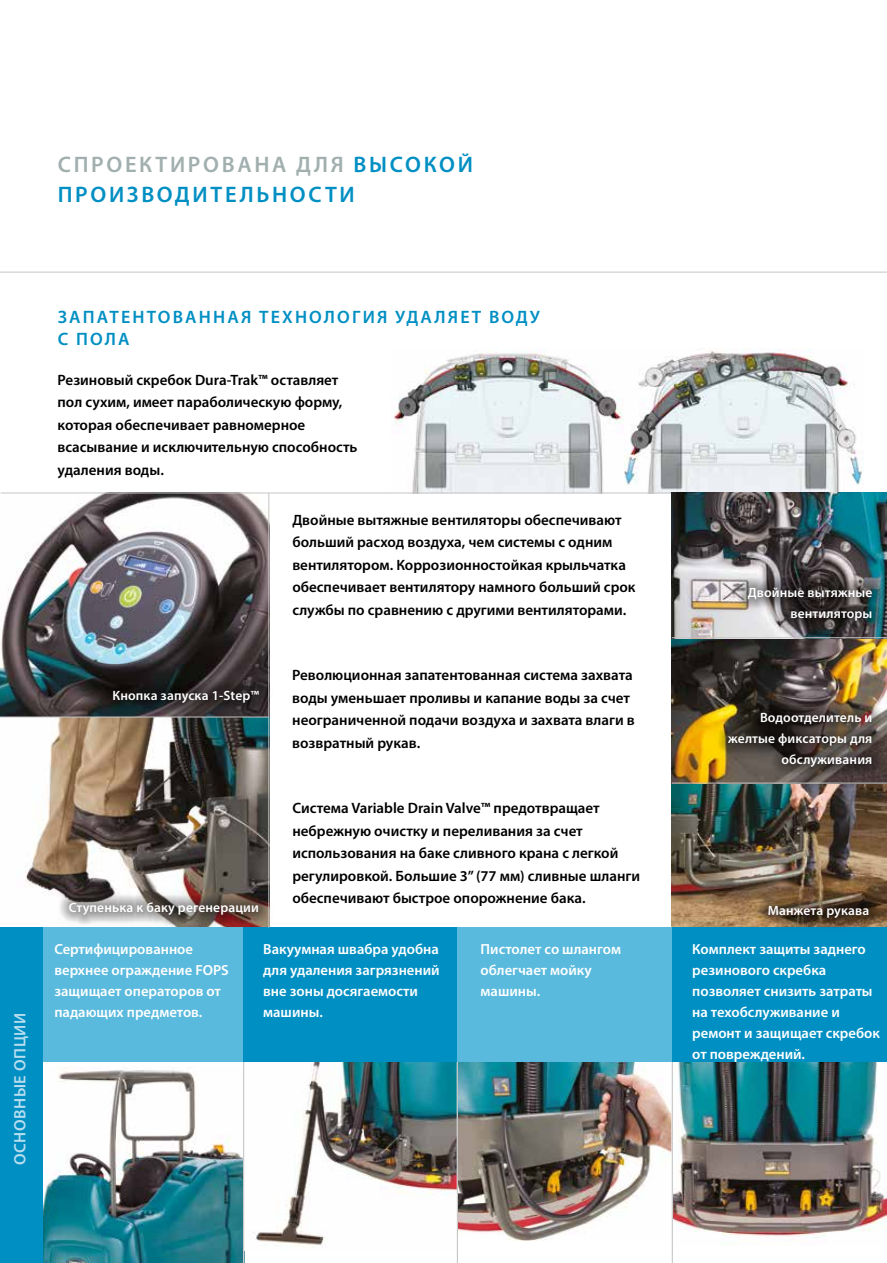
<style>
.page{position:relative;width:887px;height:1263px;background:#fff}
.page>*{position:absolute;margin:0;border:0;box-sizing:border-box;transform-origin:0 0}
.t1{font:600 22.5px/30px "Myriad Pro";letter-spacing:.12em;color:#008fc3}
.t2{font:600 18px/21.6px "Myriad Pro";letter-spacing:.12em;color:#008fc3}
.t3{font:600 16.5px "Myriad Pro";letter-spacing:.03em;color:#b8ddef}
.t4{font:600 15px/22.5px "Myriad Pro";color:#000}
.t5{font:600 14.7px/21px "Myriad Pro";color:#fff}
.t6{font:600 13.5px/21px "Myriad Pro";letter-spacing:.01em;color:#fff;text-align:right}
.s1{color:#a1afae}
</style>
<div class="page">
<img style="left:671px;top:494px;width:215px;height:434px">
<img style="left:0;top:493px;width:268px;height:435px">
<hr style="left:0;top:272px;width:886px;height:1px;background:#c6c6c6">
<img style="left:391px;top:351px;width:232px;height:142px">
<img style="left:623px;top:349px;width:240px;height:144px">
<svg style="left:55px;top:889px;width:218px;height:39px"></svg>
<div style="left:59px;top:892px;width:209px;height:33px;background:#000;opacity:.56"></div>
<img style="left:458px;top:1062px;width:212px;height:178px">
<img style="left:42px;top:1066px;width:201px;height:197px">
<img style="left:672px;top:1062px;width:214px;height:201px">
<img style="left:244px;top:1062px;width:212px;height:201px">
<hr style="left:456px;top:1060px;width:2px;height:203px;background:#c6c6c6">
<hr style="left:243px;top:1060px;width:1px;height:203px;background:#c6c6c6">
<hr style="left:671px;top:1060px;width:1px;height:203px;background:#c6c6c6">
<div style="left:42px;top:928px;width:215px;height:134px;background:#59badd"></div>
<div style="left:243px;top:928px;width:216px;height:134px;background:#008fc3"></div>
<div style="left:671px;top:928px;width:215px;height:134px;background:#008fc3"></div>
<div style="left:457px;top:928px;width:214px;height:134px;background:#59badd"></div>
<div style="left:0;top:928px;width:42px;height:335px;background:#008fc3"></div>
<svg style="left:99px;top:676px;width:171px;height:40px"></svg>
<div style="left:103px;top:680px;width:167px;height:33px;background:#000;opacity:.56"></div>
<hr style="left:0;top:717px;width:268px;height:1px;background:#c6c6c6">
<svg style="left:753px;top:891px;width:129px;height:37px"></svg>
<div style="left:758px;top:894px;width:121px;height:34px;background:#000;opacity:.56"></div>
<hr style="left:268px;top:493px;width:1px;height:435px;background:#c6c6c6">
<hr style="left:1px;top:493px;width:885px;height:1px;background:#c6c6c6">
<hr style="left:671px;top:783px;width:215px;height:1px;background:#c6c6c6">
<svg style="left:733px;top:573px;width:152px;height:60px"></svg>
<div style="left:737px;top:577px;width:144px;height:54px;background:#000;opacity:.56"></div>
<svg style="left:714px;top:699px;width:171px;height:81px;background:#736142"></svg>
<div style="left:717px;top:703px;width:164px;height:75px;background:#000;opacity:.56"></div>
<hr style="left:671px;top:637px;width:215px;height:1px;background:#c6c6c6">
<h1 class="t1" style="left:58px;top:149px;width:416px"><span class="s1">СПРОЕКТИРОВАНА ДЛЯ</span> ВЫСОКОЙ<br>ПРОИЗВОДИТЕЛЬНОСТИ</h1>
<p class="t3" style="left:9px;top:1165px;width:153px;rotate:-90deg">ОСНОВНЫЕ ОПЦИИ</p>
<p class="t2" style="left:58px;top:306px;width:483px">ЗАПАТЕНТОВАННАЯ ТЕХНОЛОГИЯ УДАЛЯЕТ ВОДУ<br>С ПОЛА</p>
<p class="t4" style="left:57px;top:368px;width:301px">Резиновый скребок Dura-Trak™ оставляет пол сухим, имеет параболическую форму, которая обеспечивает равномерное всасывание и исключительную способность удаления воды.</p>
<p class="t6" style="left:112px;top:684px;width:148px">Кнопка запуска 1-Step™</p>
<p class="t6" style="left:69px;top:897px;width:192px">Ступенька к баку регенерации</p>
<p class="t4" style="left:292px;top:508px;width:344px">Двойные вытяжные вентиляторы обеспечивают больший расход воздуха, чем системы с одним вентилятором. Коррозионностойкая крыльчатка обеспечивает вентилятору намного больший срок службы по сравнению с другими вентиляторами.</p>
<p class="t4" style="left:292px;top:664px;width:344px">Революционная запатентованная система захвата воды уменьшает проливы и капание воды за счет неограниченной подачи воздуха и захвата влаги в возвратный рукав.</p>
<p class="t4" style="left:292px;top:797px;width:349px">Система Variable Drain Valve™ предотвращает небрежную очистку и переливания за счет использования на баке сливного крана с легкой регулировкой. Большие 3” (77 мм) сливные шланги обеспечивают быстрое опорожнение бака.</p>
<p class="t6" style="left:747px;top:581px;width:126px">Двойные вытяжные вентиляторы</p>
<p class="t6" style="left:728px;top:707px;width:145px">Водоотделитель и желтые фиксаторы для обслуживания</p>
<p class="t6" style="left:767px;top:899px;width:103px">Манжета рукава</p>
<p class="t5" style="left:54px;top:938px;width:176px">Сертифицированное верхнее ограждение FOPS защищает операторов от падающих предметов.</p>
<p class="t5" style="left:263px;top:938px;width:178px">Вакуумная швабра удобна для удаления загрязнений вне зоны досягаемости машины.</p>
<p class="t5" style="left:692px;top:938px;width:189px">Комплект защиты заднего резинового скребка позволяет снизить затраты на техобслуживание и ремонт и защищает скребок от повреждений.</p>
<p class="t5" style="left:480px;top:938px;width:142px">Пистолет со шлангом облегчает мойку машины.</p>
</div>
